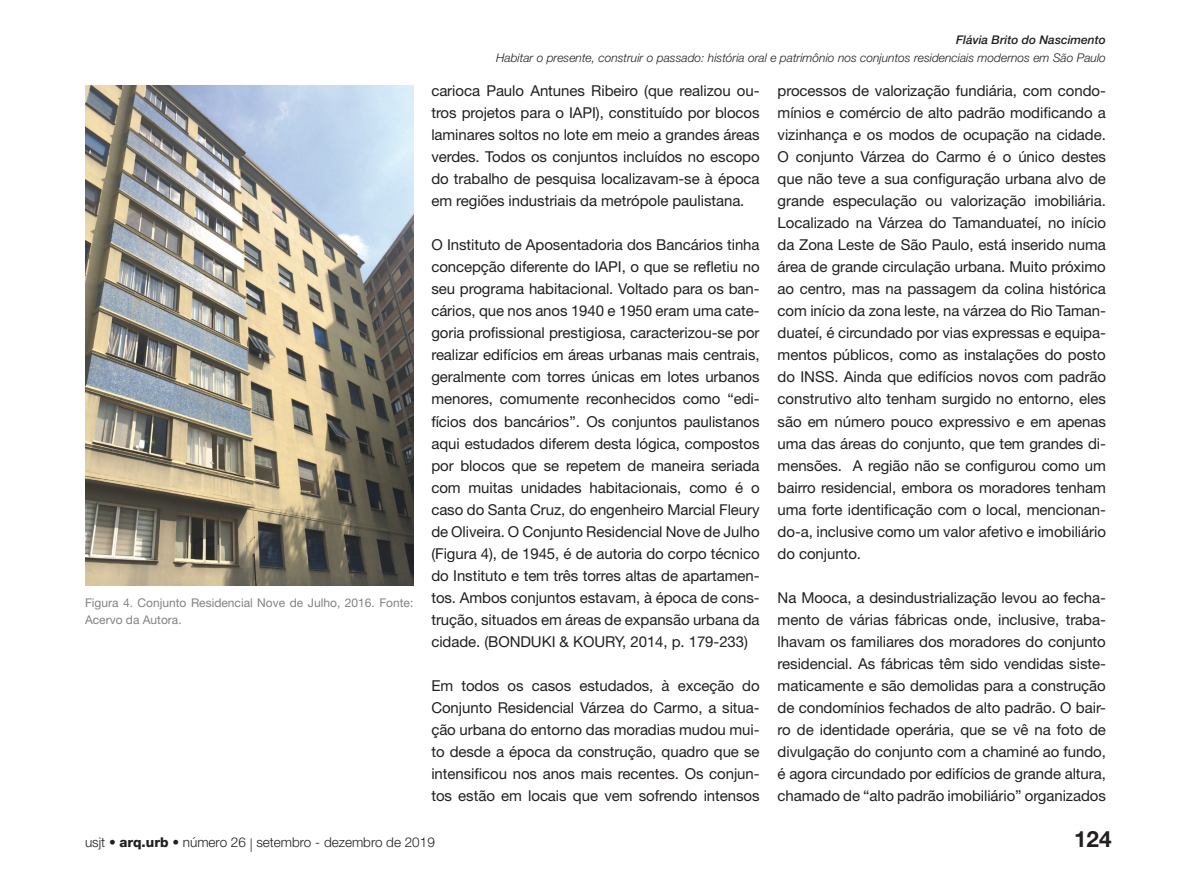
<style>
.page{position:relative;width:1191px;height:893px;background:#fff}
.page>*{position:absolute;margin:0;border:0;box-sizing:border-box;transform-origin:0 0}
.t1{font:700 22.5px "Helvetica Neue LT Std";color:#231f20}
.t2{font:15px/22px "Helvetica Neue LT Std";letter-spacing:-.005em;color:#231f20;text-align:justify}
.t3{font:300 13.5px "Helvetica Neue LT Std";color:#231f20}
.t4{font:italic 300 12px "Helvetica Neue LT Std";color:#231f20}
.t5{font:12px/16.5px "Helvetica Neue LT Std";color:#808285}
.t6{font:italic 500 12px "Helvetica Neue LT Std";color:#231f20}
.s1{font-weight:800}
</style>
<div class="page">
<img style="left:85px;top:85px;width:328px;height:500px">
<p class="t5" style="left:85px;top:595px;width:330px">Figura 4. Conjunto Residencial Nove de Julho, 2016. Fonte:<br>Acervo da Autora.</p>
<p class="t6" style="left:956px;top:33px;width:151px">Flávia Brito do Nascimento</p>
<p class="t4" style="left:496px;top:51px;width:611px">Habitar o presente, construir o passado: história oral e patrimônio nos conjuntos residenciais modernos em São Paulo</p>
<p class="t2" style="left:431px;top:79px;width:330px">carioca Paulo Antunes Ribeiro (que realizou ou&shy;tros projetos para o IAPI), constituído por blocos laminares soltos no lote em meio a grandes áreas verdes. Todos os conjuntos incluídos no escopo do trabalho de pesquisa localizavam-se à época em regiões industriais da metrópole paulistana.</p>
<p class="t2" style="left:431px;top:234px;width:330px">O Instituto de Aposentadoria dos Bancários tinha concepção diferente do IAPI, o que se refletiu no seu programa habitacional. Voltado para os ban&shy;cários, que nos anos 1940 e 1950 eram uma cate&shy;goria profissional prestigiosa, caracterizou-se por realizar edifícios em áreas urbanas mais centrais, geralmente com torres únicas em lotes urbanos menores, comumente reconhecidos como “edi&shy;fícios dos bancários”. Os conjuntos paulistanos aqui estudados diferem desta lógica, compostos por blocos que se repetem de maneira seriada com muitas unidades habitacionais, como é o caso do Santa Cruz, do engenheiro Marcial Fleury de Oliveira. O Conjunto Residencial Nove de Julho (Figura 4), de 1945, é de autoria do corpo técnico do Instituto e tem três torres altas de apartamen&shy;tos. Ambos conjuntos estavam, à época de cons&shy;trução, situados em áreas de expansão urbana da cidade. (BONDUKI &amp; KOURY, 2014, p. 179-233)</p>
<p class="t2" style="left:431px;top:675px;width:330px">Em todos os casos estudados, à exceção do Conjunto Residencial Várzea do Carmo, a situa&shy;ção urbana do entorno das moradias mudou mui&shy;to desde a época da construção, quadro que se intensificou nos anos mais recentes. Os conjun&shy;tos estão em locais que vem sofrendo intensos</p>
<p class="t2" style="left:777px;top:79px;width:330px">processos de valorização fundiária, com condo&shy;mínios e comércio de alto padrão modificando a vizinhança e os modos de ocupação na cidade.<br>O conjunto Várzea do Carmo é o único destes que não teve a sua configuração urbana alvo de grande especulação ou valorização imobiliária.<br>Localizado na Várzea do Tamanduateí, no início da Zona Leste de São Paulo, está inserido numa área de grande circulação urbana. Muito próximo ao centro, mas na passagem da colina histórica com início da zona leste, na várzea do Rio Taman&shy;duateí, é circundado por vias expressas e equipa&shy;mentos públicos, como as instalações do posto do INSS. Ainda que edifícios novos com padrão construtivo alto tenham surgido no entorno, eles são em número pouco expressivo e em apenas uma das áreas do conjunto, que tem grandes di&shy;mensões. A região não se configurou como um bairro residencial, embora os moradores tenham uma forte identificação com o local, mencionan&shy;do-a, inclusive como um valor afetivo e imobiliário do conjunto.</p>
<p class="t2" style="left:777px;top:586px;width:330px">Na Mooca, a desindustrialização levou ao fecha&shy;mento de várias fábricas onde, inclusive, traba&shy;lhavam os familiares dos moradores do conjunto residencial. As fábricas têm sido vendidas siste&shy;maticamente e são demolidas para a construção de condomínios fechados de alto padrão. O bair&shy;ro de identidade operária, que se vê na foto de divulgação do conjunto com a chaminé ao fundo, é agora circundado por edifícios de grande altura, chamado de “alto padrão imobiliário” organizados</p>
<p class="t3" style="left:85px;top:834px;width:351px">usjt • <span class="s1">arq.urb</span> • número 26 | setembro - dezembro de 2019</p>
<h1 class="t1" style="left:1074px;top:825px;width:39px">124</h1>
</div>
